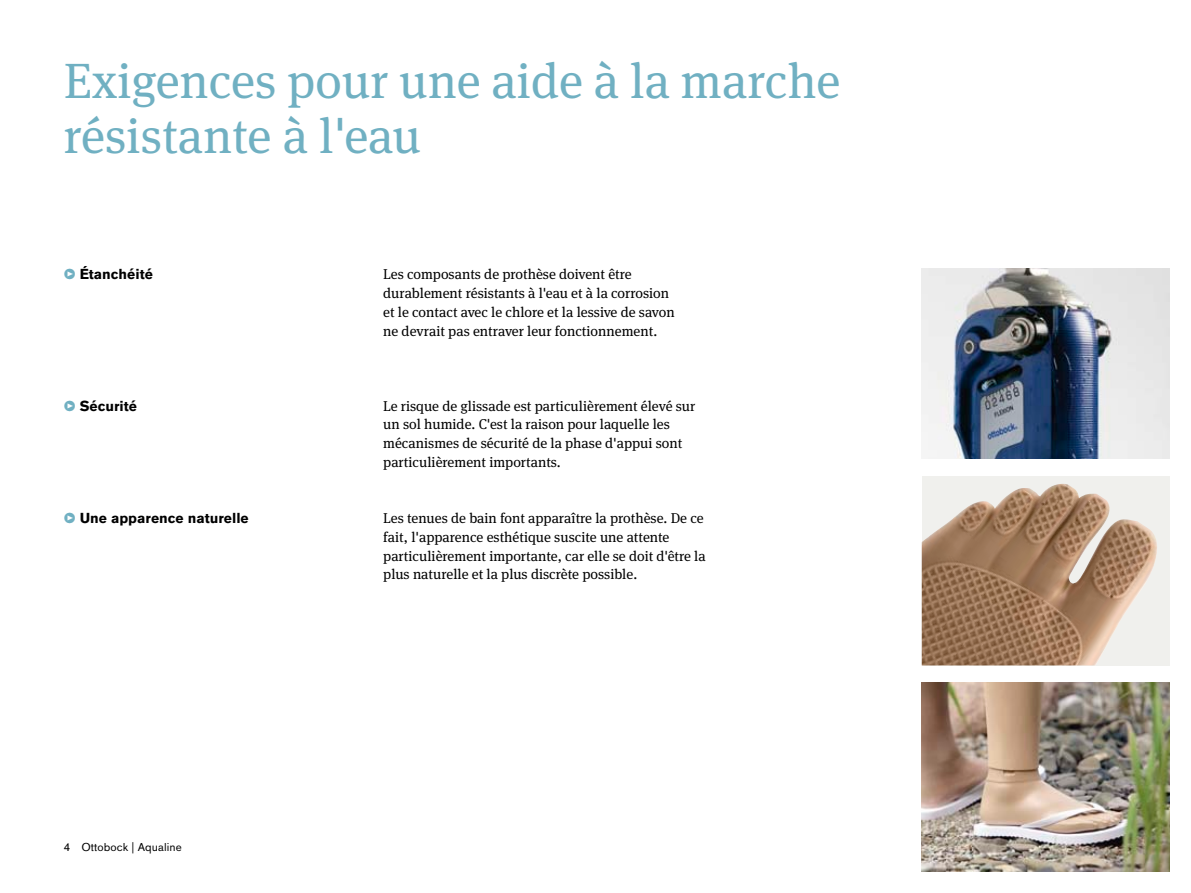
<style>
.page{position:relative;width:1191px;height:893px;background:#fff}
.page>*{position:absolute;margin:0;border:0;box-sizing:border-box;transform-origin:0 0}
.t1{font:49.5px/55.5px "OBO Serif";color:#70b0c2}
.t2{font:14.25px/18.8px "OBO Serif";color:#000}
.t3{font:700 14.25px "OBO Sans";color:#000}
.t4{font:11.25px "OBO Sans";letter-spacing:.005em;color:#000}
.s1{font-family:"OBO Serif";color:#70b0c2}
</style>
<div class="page">
<img style="left:921px;top:683px;width:248px;height:189px">
<div style="left:921px;top:476px;width:248px;height:189px;background:#f0f0ed"></div>
<img style="left:921px;top:484px;width:236px;height:181px">
<img style="left:921px;top:269px;width:248px;height:189px">
<h1 class="t1" style="left:64px;top:53px;width:778px">Exigences pour une aide à la marche résistante à l'eau</h1>
<p class="t3" style="left:64px;top:266px;width:91px"><span class="s1">•</span> Étanchéité</p>
<p class="t2" style="left:383px;top:265px;width:293px">Les composants de prothèse doivent être durablement résistants à l'eau et à la corrosion et le contact avec le chlore et la lessive de savon ne devrait pas entraver leur fonctionnement.</p>
<p class="t3" style="left:64px;top:397px;width:75px"><span class="s1">•</span> Sécurité</p>
<p class="t2" style="left:383px;top:396px;width:314px">Le risque de glissade est particulièrement élevé sur un sol humide. C'est la raison pour laquelle les mécanismes de sécurité de la phase d'appui sont particulièrement importants.</p>
<p class="t3" style="left:64px;top:510px;width:187px"><span class="s1">•</span> Une apparence naturelle</p>
<p class="t2" style="left:383px;top:509px;width:324px">Les tenues de bain font apparaître la prothèse. De ce fait, l'apparence esthétique suscite une attente particulièrement importante, car elle se doit d'être la plus naturelle et la plus discrète possible.</p>
<p class="t4" style="left:64px;top:841px;width:120px">4 Ottobock | Aqualine</p>
</div>
